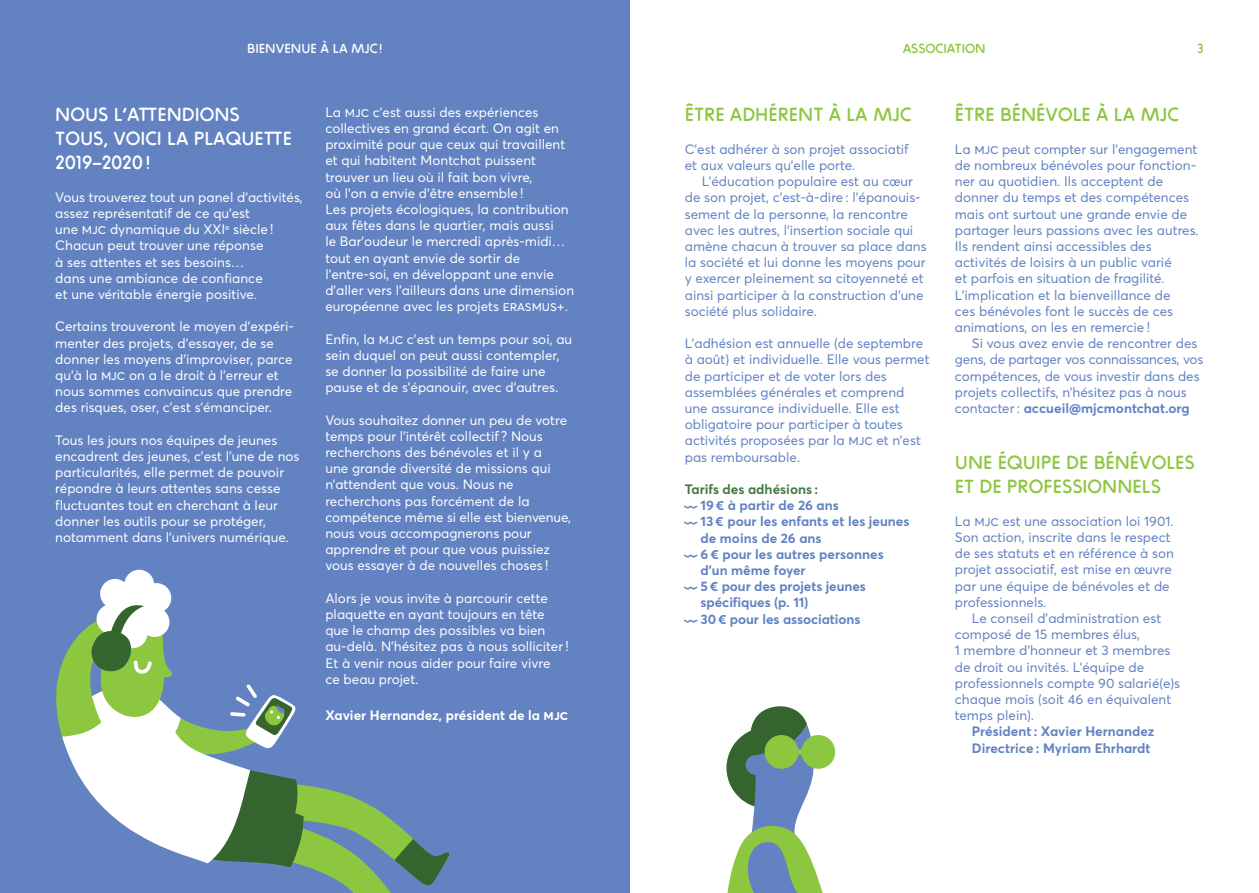
<style>
.page{position:relative;width:1259px;height:893px;background:#fff}
.page>*{position:absolute;margin:0;border:0;box-sizing:border-box;transform-origin:0 0}
.t1{font:19.5px/24px "ZIGZAG Rounded";color:#8dc63f}
.t2{font:19.5px "ZIGZAG Rounded";color:#fff}
.t3{font:13.5px/16.2px "Averta";color:#fff}
.t4{font:13.5px/16.2px "Averta";color:#6282c2}
.t5{font:700 13.5px/16.2px "Averta";color:#6282c2}
.t6{font:700 13.5px "Averta";color:#fff}
.t7{font:700 13.5px "Averta";color:#437a44}
.t8{font:13.5px "ZIGZAG Rounded";color:#fff}
.t9{font:13.5px "ZIGZAG Rounded";color:#8dc63f}
.s1{font-family:"ZIGZAG Rounded";font-weight:400}
.s2{font-weight:700}
</style>
<div class="page">
<svg style="left:726px;top:706px;width:110px;height:187px"></svg>
<div style="left:745px;top:755px;width:20px;height:20px;background:#6282c2;border-radius:50%"></div>
<div style="left:0;top:0;width:629px;height:893px;background:#6282c2"></div>
<svg style="left:56px;top:569px;width:394px;height:324px"></svg>
<p class="t8" style="left:247px;top:40px;width:136px">BIENVENUE À LA MJC!</p>
<p class="t9" style="left:902px;top:40px;width:85px">ASSOCIATION</p>
<p class="t9" style="left:1197px;top:40px;width:8px">3</p>
<h1 class="t2" style="left:55px;top:103px;width:29px">NOUS</h1>
<h1 class="t2" style="left:114px;top:103px;width:93px">L’ATTEN DIONS</h1>
<h1 class="t2" style="left:55px;top:127px;width:13px">TOUS</h1>
<h1 class="t2" style="left:103px;top:127px;width:21px">, VOICI</h1>
<h1 class="t2" style="left:167px;top:127px;width:50px">LA PLAQUE</h1>
<h1 class="t2" style="left:264px;top:127px;width:27px">TTE</h1>
<h1 class="t2" style="left:55px;top:151px;width:96px">2019–2020 !</h1>
<p class="t3" style="left:55px;top:189px;width:249px">Vous trouverez tout un panel d’activités, assez représentatif de ce qu’est<br>une mjc dynamique du XXI<sup>e</sup> siècle !<br>Chacun peut trouver une réponse<br>à ses attentes et ses besoins…<br>dans une ambiance de confiance<br>et une véritable énergie positive.</p>
<p class="t3" style="left:55px;top:318px;width:239px">Certains trouveront le moyen d’expéri&shy;menter des projets, d’essayer, de se donner les moyens d’improviser, parce qu’à la mjc on a le droit à l’erreur et nous sommes convaincus que prendre des risques, oser, c’est s’émanciper.</p>
<p class="t3" style="left:55px;top:432px;width:246px">Tous les jours nos équipes de jeunes encadrent des jeunes, c’est l’une de nos particularités, elle permet de pouvoir répondre à leurs attentes sans cesse fluctuantes tout en cherchant à leur donner les outils pour se protéger, notamment dans l’univers numérique.</p>
<p class="t3" style="left:325px;top:104px;width:250px">La mjc c’est aussi des expériences collectives en grand écart. On agit en proximité pour que ceux qui travaillent et qui habitent Montchat puissent trouver un lieu où il fait bon vivre,<br>où l’on a envie d’être ensemble !<br>Les projets écologiques, la contribution aux fêtes dans le quartier, mais aussi<br>le Bar’oudeur le mercredi après‑midi… tout en ayant envie de sortir de l’entre‑soi, en développant une envie d’aller vers l’ailleurs dans une dimension européenne avec les projets erasmus+.</p>
<p class="t3" style="left:325px;top:331px;width:248px">Enfin, la mjc c’est un temps pour soi, au sein duquel on peut aussi contempler, se donner la possibilité de faire une pause et de s’épanouir, avec d’autres.</p>
<p class="t3" style="left:325px;top:412px;width:247px">Vous souhaitez donner un peu de votre temps pour l’intérêt collectif ? Nous recherchons des bénévoles et il y a<br>une grande diversité de missions qui n’attendent que vous. Nous ne recherchons pas forcément de la compétence même si elle est bienvenue, nous vous accompagnerons pour apprendre et pour que vous puissiez vous essayer à de nouvelles choses !</p>
<p class="t3" style="left:325px;top:590px;width:245px">Alors je vous invite à parcourir cette plaquette en ayant toujours en tête que le champ des possibles va bien au‑delà. N'hésitez pas à nous solliciter !<br>Et à venir nous aider pour faire vivre<br>ce beau projet.</p>
<p class="t6" style="left:325px;top:707px;width:244px">Xavier Hernandez, président de la mjc</p>
<h1 class="t1" style="left:685px;top:103px;width:228px">ÊTRE ADHÉRENT À LA MJC</h1>
<p class="t4" style="left:685px;top:141px;width:226px">C’est adhérer à son projet associatif et aux valeurs qu’elle porte.</p>
<p class="t4" style="left:685px;top:173px;width:243px;text-indent:17px">L’éducation populaire est au cœur de son projet, c’est-à-dire : l’épanouis&shy;sement de la personne, la rencontre avec les autres, l’insertion sociale qui amène chacun à trouver sa place dans la société et lui donne les moyens pour y exercer pleinement sa citoyenneté et ainsi participer à la construction d’une société plus solidaire.</p>
<p class="t4" style="left:685px;top:335px;width:246px">L’adhésion est annuelle (de septembre à août) et individuelle. Elle vous permet de participer et de voter lors des assemblées générales et comprend une assurance individuelle. Elle est obligatoire pour participer à toutes activités proposées par la mjc et n’est pas remboursable.</p>
<p class="t7" style="left:685px;top:481px;width:135px">Tarifs des adhésions :</p>
<p class="t5" style="left:685px;top:497px;width:155px"><span class="s1">—</span> 19 € à partir de 26 ans</p>
<p class="t5" style="left:700px;top:513px;width:210px;text-indent:-16px"><span class="s1">—</span> 13 € pour les enfants et les jeunes de moins de 26 ans</p>
<p class="t5" style="left:700px;top:546px;width:185px;text-indent:-16px"><span class="s1">—</span> 6 € pour les autres personnes d’un même foyer</p>
<p class="t5" style="left:700px;top:578px;width:167px;text-indent:-16px"><span class="s1">—</span> 5 € pour des projets jeunes spécifiques (p. 11)</p>
<p class="t5" style="left:685px;top:610px;width:177px"><span class="s1">—</span> 30 € pour les associations</p>
<h1 class="t1" style="left:955px;top:103px;width:70px">ÊTRE BÉNÉVO</h1>
<h1 class="t1" style="left:1072px;top:103px;width:108px">LE À LA MJC</h1>
<p class="t4" style="left:955px;top:141px;width:245px">La mjc peut compter sur l’engagement de nombreux bénévoles pour fonction&shy;ner au quotidien. Ils acceptent de donner du temps et des compétences mais ont surtout une grande envie de partager leurs passions avec les autres.<br>Ils rendent ainsi accessibles des activités de loisirs à un public varié<br>et parfois en situation de fragilité.<br>L’implication et la bienveillance de<br>ces bénévoles font le succès de ces animations, on les en remercie !</p>
<p class="t4" style="left:955px;top:335px;width:250px;text-indent:17px">Si vous avez envie de rencontrer des gens, de partager vos connaissances, vos compétences, de vous investir dans des projets collectifs, n’hésitez pas à nous contacter : <span class="s2">accueil@mjcmontchat.org</span></p>
<h1 class="t1" style="left:955px;top:451px;width:241px">UNE ÉQUIPE DE BÉN ÉVOLES<br>ET DE PROFESSIONNELS</h1>
<p class="t4" style="left:955px;top:513px;width:220px">La mjc est une association loi 1901.<br>Son action, inscrite dans le respect de ses statuts et en référence à son projet associatif, est mise en œuvre par une équipe de bénévoles et de professionnels.</p>
<p class="t4" style="left:955px;top:610px;width:227px;text-indent:17px">Le conseil d’administration est composé de 15 membres élus,<br>1 membre d’honneur et 3 membres de droit ou invités. L’équipe de professionnels compte 90 salarié(e)s chaque mois (soit 46 en équivalent temps plein).</p>
<p class="t5" style="left:972px;top:723px;width:184px">Président : Xavier Hernandez<br>Directrice : Myriam Ehrhardt</p>
</div>
